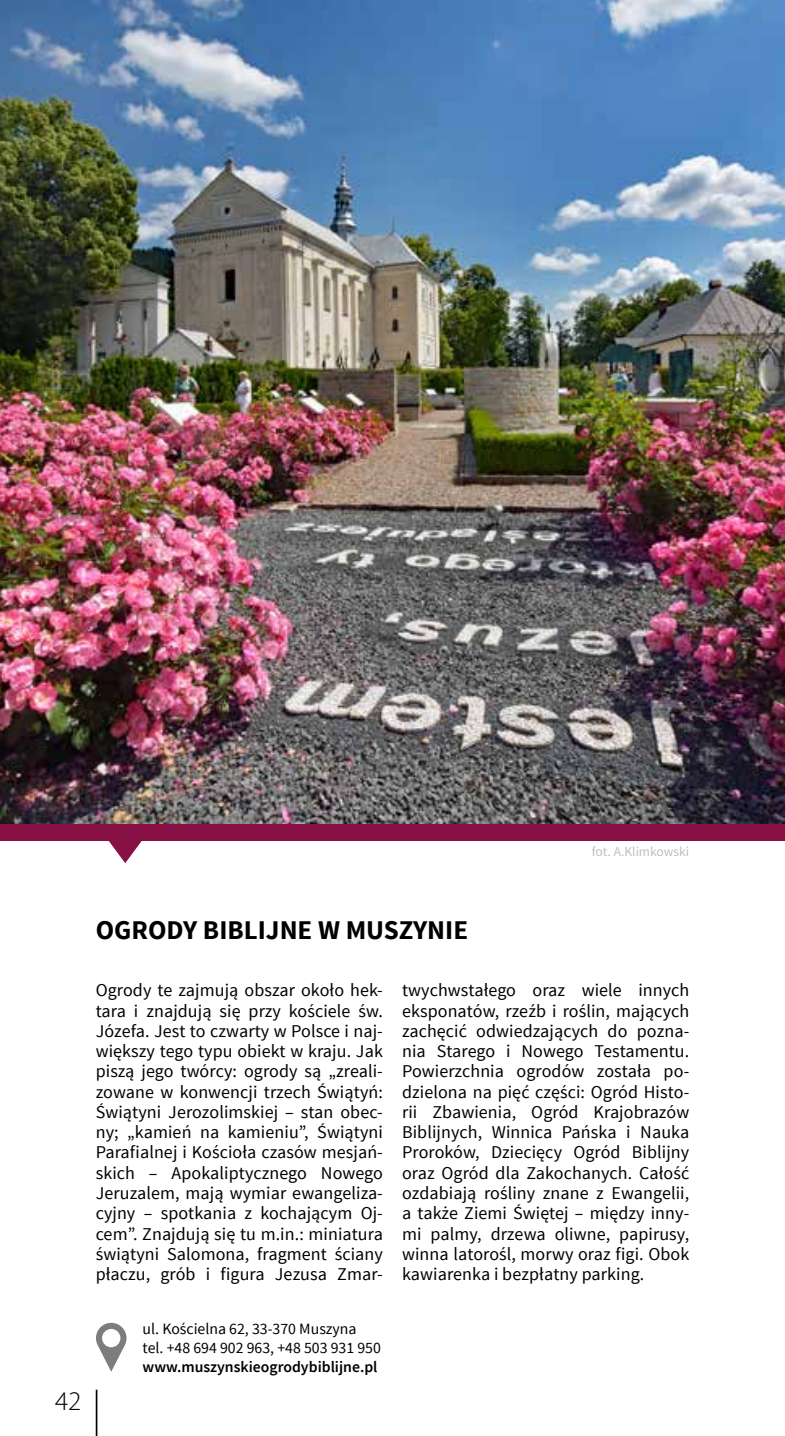
<style>
.page{position:relative;width:785px;height:1436px;background:#fff}
.page>*{position:absolute;margin:0;border:0;box-sizing:border-box;transform-origin:0 0}
.t1{font:700 27px "Source Sans Pro";color:#000}
.t2{font:300 27px "Myriad Pro";color:#000}
.t3{font:18px/20.2px "Source Sans Pro";letter-spacing:.005em;color:#000;text-align:justify}
.t4{font:15.75px/18.9px "Source Sans Pro";color:#000}
.t5{font:600 15.75px "Source Sans Pro";color:#000}
.t6{font:13.5px "Source Sans Pro";color:#bcbec0}
</style>
<div class="page">
<hr style="left:96px;top:1389px;width:1px;height:46px;background:#000">
<div style="left:0;top:823px;width:784px;height:17px;background:#871144"></div>
<svg style="left:96px;top:823px;width:59px;height:40px"></svg>
<svg style="left:96px;top:1322px;width:30px;height:49px"></svg>
<img style="left:0;top:0;width:784px;height:823px">
<svg style="left:784px;top:823px;width:1px;height:17px"></svg>
<p class="t6" style="left:591px;top:842px;width:99px">fot. A.Klimkowski</p>
<h1 class="t1" style="left:96px;top:912px;width:374px">OGRODY BIBLIJNE W MUSZYNIE</h1>
<h1 class="t2" style="left:55px;top:1384px;width:28px">42</h1>
<p class="t3" style="left:96px;top:980px;width:289px">Ogrody te zajmują obszar około hek&shy;tara i znajdują się przy kościele św.<br>Józefa. Jest to czwarty w Polsce i naj&shy;większy tego typu obiekt w kraju. Jak piszą jego twórcy: ogrody są „zreali&shy;zowane w konwencji trzech Świątyń:<br>Świątyni Jerozolimskiej – stan obec&shy;ny; „kamień na kamieniu”, Świątyni Parafialnej i Kościoła czasów mesjań&shy;skich – Apokaliptycznego Nowego Jeruzalem, mają wymiar ewangeliza&shy;cyjny – spotkania z kochającym Oj&shy;cem”. Znajdują się tu m.in.: miniatura świątyni Salomona, fragment ściany płaczu, grób i figura Jezusa Zmar-</p>
<p class="t4" style="left:143px;top:1319px;width:240px">ul. Kościelna 62, 33-370 Muszyna tel. +48 694 902 963, +48 503 931 950</p>
<p class="t5" style="left:143px;top:1356px;width:236px">www.muszynskieogrodybiblijne.pl</p>
<p class="t3" style="left:402px;top:980px;width:289px">twychwstałego oraz wiele innych eksponatów, rzeźb i roślin, mających zachęcić odwiedzających do pozna&shy;nia Starego i Nowego Testamentu.<br>Powierzchnia ogrodów została po&shy;dzielona na pięć części: Ogród Histo&shy;rii Zbawienia, Ogród Krajobrazów Biblijnych, Winnica Pańska i Nauka Proroków, Dziecięcy Ogród Biblijny oraz Ogród dla Zakochanych. Całość ozdabiają rośliny znane z Ewangelii, a także Ziemi Świętej – między inny&shy;mi palmy, drzewa oliwne, papirusy, winna latorośl, morwy oraz figi. Obok kawiarenka i bezpłatny parking.</p>
</div>
